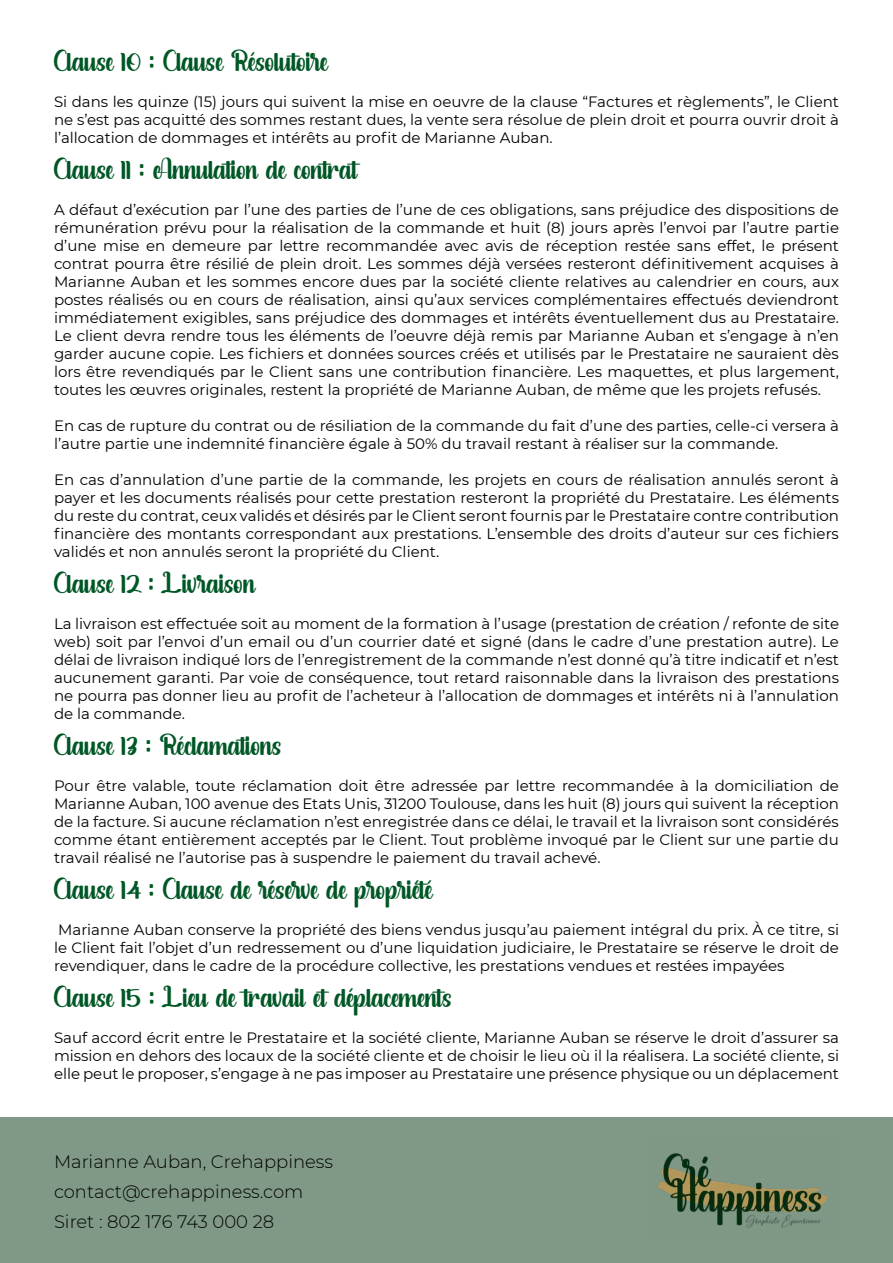
<style>
.page{position:relative;width:893px;height:1263px;background:#fff}
.page>*{position:absolute;margin:0;border:0;box-sizing:border-box;transform-origin:0 0}
.t1{font:24px "salsabella";color:#005726}
.t2{font:300 18px/30px "Montserrat";color:#000}
.t3{font:15px/18px "Montserrat";color:#000;text-align:justify}
</style>
<div class="page">
<div style="left:0;top:1118px;width:893px;height:145px;background:#809987"></div>
<img style="left:657px;top:1153px;width:170px;height:75px">
<h1 class="t1" style="left:54px;top:45px;width:275px">Clause 10 : Clause Résolutoire</h1>
<p class="t3" style="left:54px;top:92px;width:786px">Si dans les quinze (15) jours qui suivent la mise en oeuvre de la clause “Factures et règlements”, le Client ne s’est pas acquitté des sommes restant dues, la vente sera résolue de plein droit et pourra ouvrir droit à l’allocation de dommages et intérêts au profit de Marianne Auban.</p>
<h1 class="t1" style="left:54px;top:153px;width:305px">Clause 11 : Annulation de contrat</h1>
<p class="t3" style="left:54px;top:200px;width:787px">A défaut d’exécution par l’une des parties de l’une de ces obligations, sans préjudice des dispositions de rémunération prévu pour la réalisation de la commande et huit (8) jours après l’envoi par l’autre partie d’une mise en demeure par lettre recommandée avec avis de réception restée sans effet, le présent contrat pourra être résilié de plein droit. Les sommes déjà versées resteront définitivement acquises à Marianne Auban et les sommes encore dues par la société cliente relatives au calendrier en cours, aux postes réalisés ou en cours de réalisation, ainsi qu’aux services complémentaires effectués deviendront immédiatement exigibles, sans préjudice des dommages et intérêts éventuellement dus au Prestataire.<br>Le client devra rendre tous les éléments de l’oeuvre déjà remis par Marianne Auban et s’engage à n’en garder aucune copie. Les fichiers et données sources créés et utilisés par le Prestataire ne sauraient dès lors être revendiqués par le Client sans une contribution financière. Les maquettes, et plus largement, toutes les œuvres originales, restent la propriété de Marianne Auban, de même que les projets refusés.</p>
<p class="t3" style="left:54px;top:416px;width:786px">En cas de rupture du contrat ou de résiliation de la commande du fait d’une des parties, celle-ci versera à l’autre partie une indemnité financière égale à 50% du travail restant à réaliser sur la commande.</p>
<p class="t3" style="left:54px;top:470px;width:786px">En cas d’annulation d’une partie de la commande, les projets en cours de réalisation annulés seront à payer et les documents réalisés pour cette prestation resteront la propriété du Prestataire. Les éléments du reste du contrat, ceux validés et désirés par le Client seront fournis par le Prestataire contre contribution financière des montants correspondant aux prestations. L’ensemble des droits d’auteur sur ces fichiers validés et non annulés seront la propriété du Client.</p>
<h1 class="t1" style="left:54px;top:567px;width:203px">Clause 12 : Livraison</h1>
<p class="t3" style="left:54px;top:614px;width:787px">La livraison est effectuée soit au moment de la formation à l’usage (prestation de création / refonte de site web) soit par l’envoi d’un email ou d’un courrier daté et signé (dans le cadre d’une prestation autre). Le délai de livraison indiqué lors de l’enregistrement de la commande n’est donné qu’à titre indicatif et n’est aucunement garanti. Par voie de conséquence, tout retard raisonnable dans la livraison des prestations ne pourra pas donner lieu au profit de l’acheteur à l’allocation de dommages et intérêts ni à l’annulation de la commande.</p>
<h1 class="t1" style="left:54px;top:729px;width:229px">Clause 13 : Réclamations</h1>
<p class="t3" style="left:54px;top:776px;width:786px">Pour être valable, toute réclamation doit être adressée par lettre recommandée à la domiciliation de Marianne Auban, 100 avenue des Etats Unis, 31200 Toulouse, dans les huit (8) jours qui suivent la réception de la facture. Si aucune réclamation n’est enregistrée dans ce délai, le travail et la livraison sont considérés comme étant entièrement acceptés par le Client. Tout problème invoqué par le Client sur une partie du travail réalisé ne l’autorise pas à suspendre le paiement du travail achevé.</p>
<h1 class="t1" style="left:54px;top:873px;width:380px">Clause 14 : Clause de réserve de propriété</h1>
<p class="t3" style="left:54px;top:920px;width:786px">Marianne Auban conserve la propriété des biens vendus jusqu’au paiement intégral du prix. À ce titre, si le Client fait l’objet d’un redressement ou d’une liquidation judiciaire, le Prestataire se réserve le droit de revendiquer, dans le cadre de la procédure collective, les prestations vendues et restées impayées</p>
<h1 class="t1" style="left:54px;top:981px;width:399px">Clause 15 : Lieu de travail et déplacements</h1>
<p class="t3" style="left:54px;top:1028px;width:787px">Sauf accord écrit entre le Prestataire et la société cliente, Marianne Auban se réserve le droit d’assurer sa mission en dehors des locaux de la société cliente et de choisir le lieu où il la réalisera. La société cliente, si elle peut le proposer, s’engage à ne pas imposer au Prestataire une présence physique ou un déplacement</p>
<p class="t2" style="left:54px;top:1146px;width:281px">Marianne Auban, Crehappiness contact@crehappiness.com<br>Siret : 802 176 743 000 28</p>
</div>
